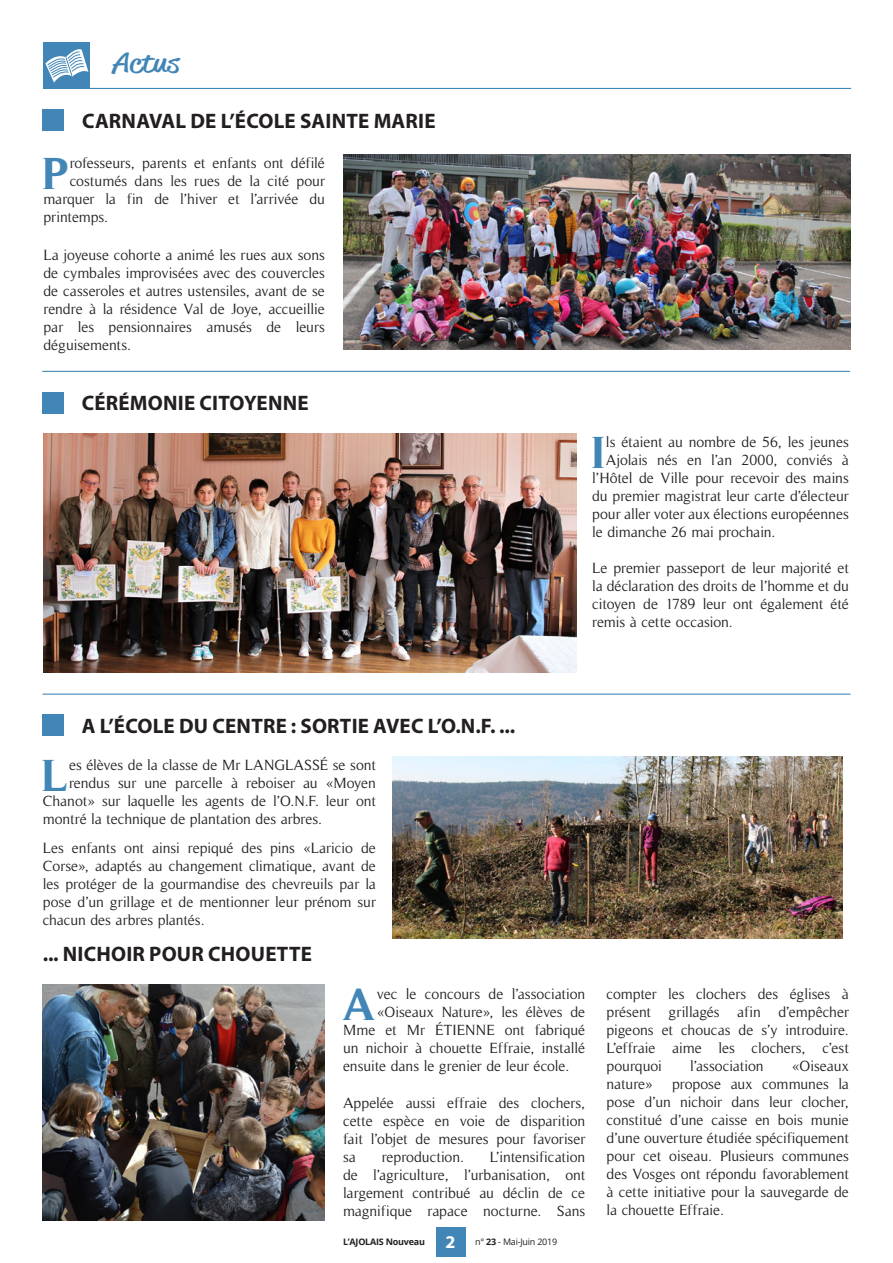
<style>
.page{position:relative;width:893px;height:1263px;background:#fff}
.page>*{position:absolute;margin:0;border:0;box-sizing:border-box;transform-origin:0 0}
.Texte_article_avec_l{font:700 45.45px "Timeless";color:#4186b7}
.Titres_rubriques{font:27px "Reklame Script";color:#4186b7;scale:1.5 1}
.t1{font:700 21px "Myriad Pro";letter-spacing:.01em;color:#231f20}
.Texte_article_sans_l{font:15px/18px "Timeless";letter-spacing:-.005em;color:#231f20;text-align:justify}
.Texte_article_avec_l-2{font:15px "Timeless";letter-spacing:-.005em;color:#231f20}
.t2{font:700 9px "Open Sans";letter-spacing:-.025em;color:#231f20}
.s1{font-family:"Myriad Pro";font-size:18px;color:#fff}
.s2{font-weight:400}
</style>
<div class="page">
<div style="left:436px;top:1227px;width:29px;height:29px;background:#4186b7"></div>
<hr style="left:42px;top:371px;width:808px;height:1px;background:#4186b7">
<hr style="left:43px;top:694px;width:807px;height:1px;background:#4186b7">
<div style="left:43px;top:110px;width:21px;height:21px;background:#4186b7"></div>
<div style="left:42px;top:392px;width:21px;height:21px;background:#4186b7"></div>
<div style="left:42px;top:714px;width:21px;height:22px;background:#4186b7"></div>
<img style="left:343px;top:154px;width:507px;height:196px">
<img style="left:43px;top:433px;width:533px;height:240px">
<img style="left:43px;top:985px;width:281px;height:235px">
<img style="left:393px;top:756px;width:450px;height:183px">
<hr style="left:90px;top:88px;width:761px;height:1px;background:#4186b7">
<div style="left:43px;top:43px;width:47px;height:46px;background:#4186b7"></div>
<svg style="left:45px;top:49px;width:43px;height:34px"></svg>
<p class="Titres_rubriques" style="left:113px;top:44px;width:45px">Actus</p>
<p class="t1" style="left:82px;top:107px;width:355px">CARNAVAL DE L’ÉCOLE SAINTE MARIE</p>
<p class="Texte_article_avec_l" style="left:43px;top:147px;width:28px">P</p>
<p class="Texte_article_avec_l-2" style="left:70px;top:155px;width:257px">rofesseurs, parents et enfants ont défilé</p>
<p class="Texte_article_avec_l-2" style="left:70px;top:173px;width:257px">costumés dans les rues de la cité pour</p>
<p class="Texte_article_avec_l-2" style="left:43px;top:191px;width:283px">marquer la fin de l’hiver et l’arrivée du</p>
<p class="Texte_article_avec_l-2" style="left:43px;top:209px;width:66px">printemps.</p>
<p class="Texte_article_sans_l" style="left:43px;top:246px;width:283px">La joyeuse cohorte a animé les rues aux sons de cymbales improvisées avec des couvercles de casseroles et autres ustensiles, avant de se rendre à la résidence Val de Joye, accueillie par les pensionnaires amusés de leurs déguisements.</p>
<p class="t1" style="left:82px;top:390px;width:228px">CÉRÉMONIE CITOYENNE</p>
<p class="t1" style="left:82px;top:712px;width:435px">A L’ÉCOLE DU CENTRE : SORTIE AVEC L’O.N.F. ...</p>
<p class="Texte_article_avec_l" style="left:42px;top:749px;width:28px">L</p>
<p class="Texte_article_avec_l-2" style="left:69px;top:757px;width:308px">es élèves de la classe de Mr LANGLASSÉ se sont</p>
<p class="Texte_article_avec_l-2" style="left:69px;top:775px;width:308px">rendus sur une parcelle à reboiser au «Moyen</p>
<p class="Texte_article_avec_l-2" style="left:43px;top:793px;width:335px">Chanot» sur laquelle les agents de l’O.N.F. leur ont</p>
<p class="Texte_article_avec_l-2" style="left:43px;top:811px;width:281px">montré la technique de plantation des arbres.</p>
<p class="Texte_article_sans_l" style="left:43px;top:839px;width:335px">Les enfants ont ainsi repiqué des pins «Laricio de Corse», adaptés au changement climatique, avant de les protéger de la gourmandise des chevreuils par la pose d’un grillage et de mentionner leur prénom sur chacun des arbres plantés.</p>
<p class="t1" style="left:43px;top:941px;width:271px">... NICHOIR POUR CHOUETTE</p>
<p class="Texte_article_avec_l" style="left:592px;top:426px;width:16px">I</p>
<p class="Texte_article_avec_l-2" style="left:606px;top:434px;width:244px">ls étaient au nombre de 56, les jeunes</p>
<p class="Texte_article_avec_l-2" style="left:606px;top:452px;width:244px">Ajolais nés en l’an 2000, conviés à</p>
<p class="Texte_article_avec_l-2" style="left:592px;top:470px;width:258px">l’Hôtel de Ville pour recevoir des mains</p>
<p class="Texte_article_avec_l-2" style="left:592px;top:488px;width:258px">du premier magistrat leur carte d’électeur</p>
<p class="Texte_article_avec_l-2" style="left:592px;top:506px;width:258px">pour aller voter aux élections européennes</p>
<p class="Texte_article_avec_l-2" style="left:592px;top:524px;width:185px">le dimanche 26 mai prochain.</p>
<p class="Texte_article_sans_l" style="left:592px;top:559px;width:258px">Le premier passeport de leur majorité et la déclaration des droits de l’homme et du citoyen de 1789 leur ont également été remis à cette occasion.</p>
<p class="Texte_article_avec_l" style="left:343px;top:977px;width:36px">A</p>
<p class="Texte_article_avec_l-2" style="left:377px;top:985px;width:210px">vec le concours de l’association</p>
<p class="Texte_article_avec_l-2" style="left:377px;top:1003px;width:210px">«Oiseaux Nature», les élèves de</p>
<p class="Texte_article_avec_l-2" style="left:343px;top:1021px;width:244px">Mme et Mr ÉTIENNE ont fabriqué</p>
<p class="Texte_article_avec_l-2" style="left:343px;top:1039px;width:244px">un nichoir à chouette Effraie, installé</p>
<p class="Texte_article_avec_l-2" style="left:343px;top:1057px;width:228px">ensuite dans le grenier de leur école.</p>
<p class="Texte_article_sans_l" style="left:343px;top:1094px;width:244px">Appelée aussi effraie des clochers, cette espèce en voie de disparition fait l’objet de mesures pour favoriser sa</p>
<p class="Texte_article_sans_l" style="left:343px;top:1148px;width:244px;text-indent:147px">L’intensification de l’agriculture, l’urbanisation, ont largement contribué au déclin de ce magnifique rapace nocturne. Sans</p>
<p class="Texte_article_sans_l" style="left:382px;top:1148px;width:84px">reproduction.</p>
<p class="t2" style="left:343px;top:1235px;width:216px">L’AJOLAIS Nouveau <span class="s1">2</span> <span class="s2">n°</span> 23 <span class="s2">- Mai-Juin 2019</span></p>
<p class="Texte_article_sans_l" style="left:607px;top:984px;width:244px">compter les clochers des églises à présent grillagés afin d’empêcher pigeons et choucas de s’y introduire.<br>L’effraie aime les clochers, c’est pourquoi</p>
<p class="Texte_article_sans_l" style="left:690px;top:1056px;width:75px">l’association</p>
<p class="Texte_article_sans_l" style="left:792px;top:1056px;width:59px">«Oiseaux</p>
<p class="Texte_article_sans_l" style="left:607px;top:1074px;width:244px;text-indent:65px">propose aux communes la pose d’un nichoir dans leur clocher, constitué d’une caisse en bois munie d’une ouverture étudiée spécifiquement pour cet oiseau. Plusieurs communes des Vosges ont répondu favorablement à cette initiative pour la sauvegarde de la chouette Effraie.</p>
<p class="Texte_article_sans_l" style="left:607px;top:1074px;width:48px">nature»</p>
</div>
